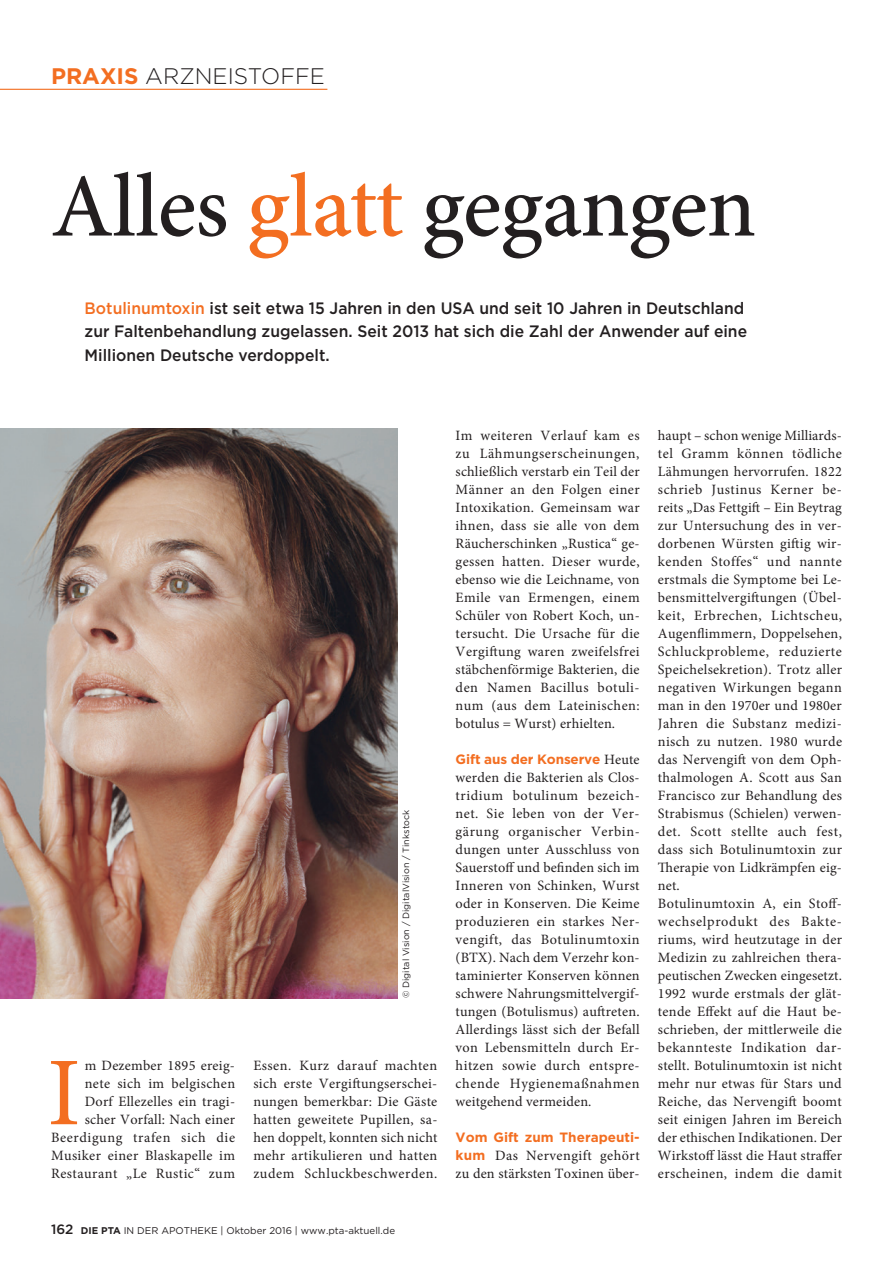
<style>
.page{position:relative;width:893px;height:1263px;background:#fff}
.page>*{position:absolute;margin:0;border:0;box-sizing:border-box;transform-origin:0 0}
.t1{font:97.2px "Minion Pro";color:#f36e21}
.t2{font:500 90px "Minion Pro";letter-spacing:-.01em;color:#231f20}
.t3{font:300 22.5px "Gotham";color:#231f20}
.t4{font:500 16.5px/23.2px "Gotham";color:#231f20;scale:.95 1}
.t5{font:14.25px/18px "Minion Pro";letter-spacing:.02em;color:#231f20;text-align:justify}
.t6{font:700 13.5px "Gotham";color:#f36e21}
.t7{font:9.75px "Gotham";color:#231f20}
.t8{font:9px "Gotham";color:#231f20}
.s1{font-weight:700;color:#f36e21}
.s2{color:#f36e21}
.s3{font-weight:500;font-size:13.5px}
.s4{font-weight:700}
.s5{font-family:"Minion Pro";font-weight:400;font-size:14.25px;color:#231f20}
.s6{font-family:"Gotham";font-weight:700;font-size:13.5px;color:#f36e21}
</style>
<div class="page">
<img style="left:0;top:428px;width:398px;height:570px">
<hr style="left:0;top:89px;width:327px;height:1px;background:#f36e21">
<h3 class="t3" style="left:51px;top:62px;width:275px"><span class="s1">PRAXIS</span> ARZNEISTOFFE</h3>
<h2 class="t2" style="left:51px;top:146px;width:707px">Alles <span class="s2">glatt</span> gegangen</h2>
<p class="t4" style="left:85px;top:296px;width:699px"><span class="s2">Botulinumtoxin</span> ist seit etwa 15 Jahren in den USA und seit 10 Jahren in Deutschland zur Faltenbehandlung zugelassen. Seit 2013 hat sich die Zahl der Anwender auf eine<br>Millionen Deutsche verdoppelt.</p>
<p class="t8" style="left:400px;top:998px;width:190px;rotate:-90deg">© Digital Vision / DigitalVision / Tinkstock</p>
<p class="t5" style="left:51px;top:1057px;width:186px;text-align:right">m Dezember 1895 ereig-<br>nete sich im belgischen<br>Dorf Ellezelles ein tragi&shy;scher Vorfall: Nach einer<br>Beerdigung trafen sich die<br>Musiker einer Blaskapelle im<br>Restaurant „Le Rustic“ zum</p>
<p class="t5" style="left:253px;top:1057px;width:186px">Essen. Kurz darauf machten sich erste Vergiftungserschei&shy;nungen bemerkbar: Die Gäste hatten geweitete Pupillen, sa&shy;hen doppelt, konnten sich nicht mehr artikulieren und hatten zudem Schluckbeschwerden.</p>
<h1 class="t1" style="left:47px;top:1028px;width:35px">I</h1>
<p class="t7" style="left:51px;top:1224px;width:346px"><span class="s3">162</span> <span class="s4">DIE PTA</span> IN DER APOTHEKE | Oktober 2016 | www.pta-aktuell.de</p>
<p class="t5" style="left:456px;top:427px;width:186px">Im weiteren Verlauf kam es zu Lähmungserscheinungen, schließlich verstarb ein Teil der Männer an den Folgen einer Intoxikation. Gemeinsam war ihnen, dass sie alle von dem Räucherschinken „Rustica“ ge&shy;gessen hatten. Dieser wurde, ebenso wie die Leichname, von Emile van Ermengen, einem Schüler von Robert Koch, un&shy;tersucht. Die Ursache für die Vergiftung waren zweifelsfrei stäbchenförmige Bakterien, die den Namen Bacillus botuli&shy;num (aus dem Lateinischen: botulus = Wurst) erhielten.</p>
<p class="t6" style="left:456px;top:750px;width:186px">Gift aus der Konserve <span class="s5">Heute</span></p>
<p class="t5" style="left:456px;top:769px;width:186px">werden die Bakterien als Clos&shy;tridium botulinum bezeich&shy;net. Sie leben von der Ver&shy;gärung organischer Verbin&shy;dungen unter Ausschluss von Sauerstoff und befinden sich im Inneren von Schinken, Wurst oder in Konserven. Die Keime produzieren ein starkes Ner&shy;vengift, das Botulinumtoxin (BTX). Nach dem Verzehr kon&shy;taminierter Konserven können schwere Nahrungsmittelvergif&shy;tungen (Botulismus) auftreten.<br>Allerdings lässt sich der Befall von Lebensmitteln durch Er&shy;hitzen sowie durch entspre&shy;chende Hygienemaßnahmen weitgehend vermeiden.</p>
<p class="t6" style="left:456px;top:1128px;width:186px">Vom Gift zum Therapeuti-</p>
<p class="t5" style="left:456px;top:1147px;width:186px"><span class="s6">kum</span> Das Nervengift gehört zu den stärksten Toxinen über-</p>
<p class="t5" style="left:658px;top:427px;width:186px;text-align:left">haupt – schon wenige Milliards&shy;tel Gramm können tödliche<br>Lähmungen hervorrufen. 1822 schrieb Justinus Kerner be&shy;reits „Das Fettgift – Ein Beytrag zur Untersuchung des in ver&shy;dorbenen Würsten giftig wir&shy;kenden Stoffes“ und nannte erstmals die Symptome bei Le&shy;bensmittelvergiftungen (Übel&shy;keit, Erbrechen, Lichtscheu,<br>Augenflimmern, Doppelsehen,<br>Schluckprobleme, reduzierte<br>Speichelsekretion). Trotz aller negativen Wirkungen begann man in den 1970er und 1980er<br>Jahren die Substanz medizi&shy;nisch zu nutzen. 1980 wurde das Nervengift von dem Oph&shy;thalmologen A. Scott aus San<br>Francisco zur Behandlung des<br>Strabismus (Schielen) verwen&shy;det. Scott stellte auch fest, dass sich Botulinumtoxin zur<br>Therapie von Lidkrämpfen eig&shy;net.<br>Botulinumtoxin A, ein Stoff&shy;wechselprodukt des Bakte&shy;riums, wird heutzutage in der<br>Medizin zu zahlreichen thera&shy;peutischen Zwecken eingesetzt.<br>1992 wurde erstmals der glät&shy;tende Effekt auf die Haut be&shy;schrieben, der mittlerweile die bekannteste Indikation dar&shy;stellt. Botulinumtoxin ist nicht mehr nur etwas für Stars und<br>Reiche, das Nervengift boomt seit einigen Jahren im Bereich der ethischen Indikationen. Der<br>Wirkstoff lässt die Haut straffer erscheinen, indem die damit</p>
</div>
